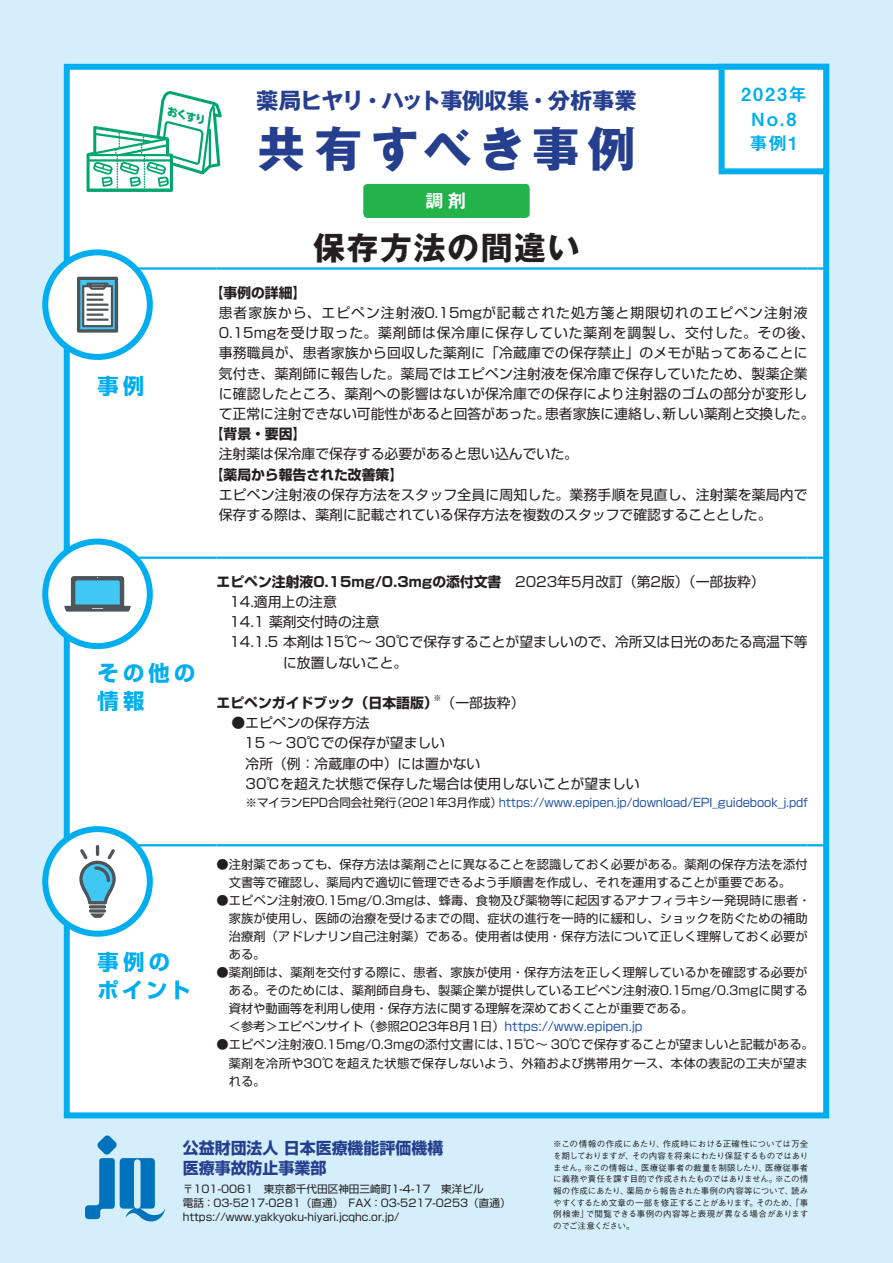
<style>
.page{position:relative;width:893px;height:1263px;background:#d4effb}
.page>*{position:absolute;margin:0;border:0;box-sizing:border-box;transform-origin:0 0}
.t1{font:700 47.85px "Gothic MB101 Pro";letter-spacing:.16em;color:#253f8e}
.t2{font:700 31.95px "Gothic MB101 Pro";letter-spacing:.05em;color:#231f20}
.t3{font:700 22.35px "Gothic MB101 Pro";letter-spacing:-.02em;color:#253f8e}
.t4{font:700 21.3px/27.6px "Shin Go Pro";letter-spacing:.2em;color:#00aeef}
.t5{font:19.2px "Midashi Go Pro MB31";color:#fff}
.t6{font:18px/24.5px "Midashi Go Pro MB31";letter-spacing:.1em;color:#00aeef;text-align:center}
.t7{font:700 15.9px/20.1px "Shin Go Pro";color:#253f8e}
.t8{font:13.8px/20.2px "Shin Go Pro";color:#231f20}
.t9{font:700 13.8px "Shin Go Pro";color:#231f20}
.t10{font:12.15px/18px "Shin Go Pro";letter-spacing:.01em;color:#231f20}
.t11{font:11.7px "Shin Go Pro";letter-spacing:-.01em;color:#2356a6}
.t12{font:italic 800 10.8px "UD Shin Go Pro";color:#00a66e}
.t13{font:10.65px/13.8px "Shin Go Pro";color:#231f20}
.t14{font:500 8.55px/11.7px "Gothic BBB Pro";letter-spacing:-.01em;color:#231f20;text-align:justify}
.t15{font:8.1px "Shin Go Pro";color:#231f20}
.s1{font-weight:400}
.s2{color:#231f20}
.s3{color:#2356a6}
</style>
<div class="page">
<div style="left:64px;top:64px;width:765px;height:1054px;background:#fff;border:6px solid #00aeef"></div>
<hr style="left:126px;top:267px;width:91px;height:3px;background:#00aeef">
<hr style="left:217px;top:267px;width:591px;height:3px;background:#00aeef">
<hr style="left:808px;top:267px;width:21px;height:3px;background:#00aeef">
<hr style="left:126px;top:556px;width:91px;height:3px;background:#00aeef">
<hr style="left:217px;top:556px;width:591px;height:3px;background:#00aeef">
<hr style="left:126px;top:844px;width:91px;height:2px;background:#00aeef">
<hr style="left:217px;top:844px;width:591px;height:2px;background:#00aeef">
<hr style="left:808px;top:844px;width:21px;height:2px;background:#00aeef">
<hr style="left:808px;top:556px;width:21px;height:3px;background:#00aeef">
<div style="left:45px;top:252px;width:105px;height:105px;background:#fff;border-radius:50%"></div>
<div style="left:42px;top:249px;width:111px;height:111px;border:6px solid #00aeef;border-radius:50%"></div>
<svg style="left:77px;top:277px;width:41px;height:56px"></svg>
<hr style="left:86px;top:319px;width:23px;height:2px;background:#4d545a">
<div style="left:45px;top:541px;width:105px;height:105px;background:#fff;border-radius:50%"></div>
<div style="left:42px;top:538px;width:111px;height:111px;border:6px solid #00aeef;border-radius:50%"></div>
<svg style="left:64px;top:576px;width:67px;height:36px"></svg>
<div style="left:45px;top:829px;width:105px;height:105px;background:#fff;border-radius:50%"></div>
<div style="left:42px;top:826px;width:111px;height:111px;border:6px solid #00aeef;border-radius:50%"></div>
<hr style="left:89px;top:905px;width:17px;height:3px;background:#4d545a;border-radius:2px">
<svg style="left:89px;top:909px;width:17px;height:4px"></svg>
<svg style="left:90px;top:913px;width:15px;height:5px"></svg>
<svg style="left:79px;top:845px;width:37px;height:59px"></svg>
<div style="left:719px;top:64px;width:110px;height:110px;border:6px solid #00aeef"></div>
<svg style="left:85px;top:1135px;width:80px;height:86px"></svg>
<div style="left:363px;top:184px;width:167px;height:34px;background:#23b24b;border-radius:4px"></div>
<svg style="left:86px;top:91px;width:136px;height:101px"></svg>
<h3 class="t4" style="left:98px;top:369px;width:48px">事例</h3>
<p class="t12" style="left:170px;top:102px;width:41px;rotate:15deg">おくすり</p>
<h3 class="t3" style="left:256px;top:82px;width:382px">薬局ヒヤリ・ハット事例収集・分析事業</h3>
<h1 class="t1" style="left:257px;top:109px;width:380px">共有すべき事例</h1>
<h3 class="t5" style="left:425px;top:186px;width:43px">調剤</h3>
<h2 class="t2" style="left:313px;top:221px;width:268px">保存方法の間違い</h2>
<h3 class="t6" style="left:741px;top:80px;width:67px">2023年<br>No.8事例1</h3>
<p class="t9" style="left:210px;top:281px;width:98px">【事例の詳細】</p>
<p class="t8" style="left:219px;top:301px;width:597px">患者家族から、エピペン注射液0.15mgが記載された処方箋と期限切れのエピペン注射液0.15mgを受け取った。薬剤師は保冷庫に保存していた薬剤を調製し、交付した。その後、事務職員が、患者家族から回収した薬剤に「冷蔵庫での保存禁止」のメモが貼ってあることに気付き、薬剤師に報告した。薬局ではエピペン注射液を保冷庫で保存していたため、製薬企業に確認したところ、薬剤への影響はないが保冷庫での保存により注射器のゴムの部分が変形して正常に注射できない可能性があると回答があった。患者家族に連絡し、新しい薬剤と交換した。</p>
<p class="t9" style="left:210px;top:423px;width:98px">【背景・要因】</p>
<p class="t8" style="left:219px;top:442px;width:361px">注射薬は保冷庫で保存する必要があると思い込んでいた。</p>
<p class="t9" style="left:210px;top:463px;width:195px">【薬局から報告された改善策】</p>
<p class="t8" style="left:219px;top:483px;width:591px">エピペン注射液の保存方法をスタッフ全員に周知した。業務手順を見直し、注射薬を薬局内で保存する際は、薬剤に記載されている保存方法を複数のスタッフで確認することとした。</p>
<h3 class="t4" style="left:98px;top:657px;width:99px">その他の情報</h3>
<h3 class="t4" style="left:98px;top:946px;width:94px">事例のポイント</h3>
<p class="t9" style="left:217px;top:571px;width:550px">エピペン注射液0.15mg/0.3mgの添付文書<span class="s1">　2023年5月改訂（第2版）（一部抜粋）</span></p>
<p class="t8" style="left:229px;top:590px;width:109px">14.適用上の注意</p>
<p class="t8" style="left:229px;top:610px;width:152px">14.1 薬剤交付時の注意</p>
<p class="t8" style="left:229px;top:630px;width:580px">14.1.5 本剤は15℃～ 30℃で保存することが望ましいので、冷所又は日光のあたる高温下等</p>
<p class="t8" style="left:283px;top:651px;width:126px">に放置しないこと。</p>
<p class="t9" style="left:217px;top:692px;width:309px">エピペンガイドブック（日本語版）<span class="s1">（一部抜粋）</span></p>
<p class="t15" style="left:434px;top:691px;width:10px">※</p>
<p class="t8" style="left:244px;top:711px;width:397px;text-indent:-13px">●エピペンの保存方法<br>15 ～ 30℃での保存が望ましい<br>冷所（例：冷蔵庫の中）には置かない<br>30℃を超えた状態で保存した場合は使用しないことが望ましい</p>
<p class="t11" style="left:246px;top:793px;width:564px"><span class="s2">※マイランEPD合同会社発行（2021年3月作成）</span>https://www.epipen.jp/download/EPI_guidebook_j.pdf</p>
<p class="t10" style="left:217px;top:854px;width:593px;text-align:center">●注射薬であっても、保存方法は薬剤ごとに異なることを認識しておく必要がある。薬剤の保存方法を添付文書等で確認し、薬局内で適切に管理できるよう手順書を作成し、それを運用することが重要である。</p>
<p class="t10" style="left:229px;top:890px;width:583px;text-indent:-12px">●エピペン注射液0.15mg/0.3mgは、蜂毒、食物及び薬物等に起因するアナフィラキシー発現時に患者・家族が使用し、医師の治療を受けるまでの間、症状の進行を一時的に緩和し、ショックを防ぐための補助治療剤（アドレナリン自己注射薬）である。使用者は使用・保存方法について正しく理解しておく必要がある。</p>
<p class="t10" style="left:217px;top:962px;width:592px">●薬剤師は、薬剤を交付する際に、患者、家族が使用・保存方法を正しく理解しているかを確認する必要が</p>
<p class="t10" style="left:229px;top:980px;width:580px">ある。そのためには、薬剤師自身も、製薬企業が提供しているエピペン注射液0.15mg/0.3mgに関する</p>
<p class="t10" style="left:229px;top:998px;width:466px">資材や動画等を利用し使用・保存方法に関する理解を深めておくことが重要である。</p>
<p class="t10" style="left:217px;top:1016px;width:428px">　＜参考＞エピペンサイト（参照2023年8月1日）<span class="s3">https://www.epipen.jp</span></p>
<p class="t10" style="left:229px;top:1034px;width:586px;text-indent:-12px">●エピペン注射液0.15mg/0.3mgの添付文書には、15℃～ 30℃で保存することが望ましいと記載がある。薬剤を冷所や30℃を超えた状態で保存しないよう、外箱および携帯用ケース、本体の表記の工夫が望まれる。</p>
<h3 class="t7" style="left:183px;top:1136px;width:278px">公益財団法人 日本医療機能評価機構　医療事故防止事業部</h3>
<p class="t13" style="left:183px;top:1181px;width:329px">〒101-0061　東京都千代田区神田三崎町1-4-17　東洋ビル<br>電話：03-5217-0281（直通）　FAX：03-5217-0253（直通）https://www.yakkyoku-hiyari.jcqhc.or.jp/</p>
<p class="t14" style="left:553px;top:1137px;width:257px">※この情報の作成にあたり、作成時における正確性については万全を期しておりますが、その内容を将来にわたり保証するものではありません。※この情報は、医療従事者の裁量を制限したり、医療従事者に義務や責任を課す目的で作成されたものではありません。※この情報の作成にあたり、薬局から報告された事例の内容等について、読みやすくするため文章の一部を修正することがあります。そのため、「事例検索」で閲覧できる事例の内容等と表現が異なる場合がありますのでご注意ください。</p>
</div>
